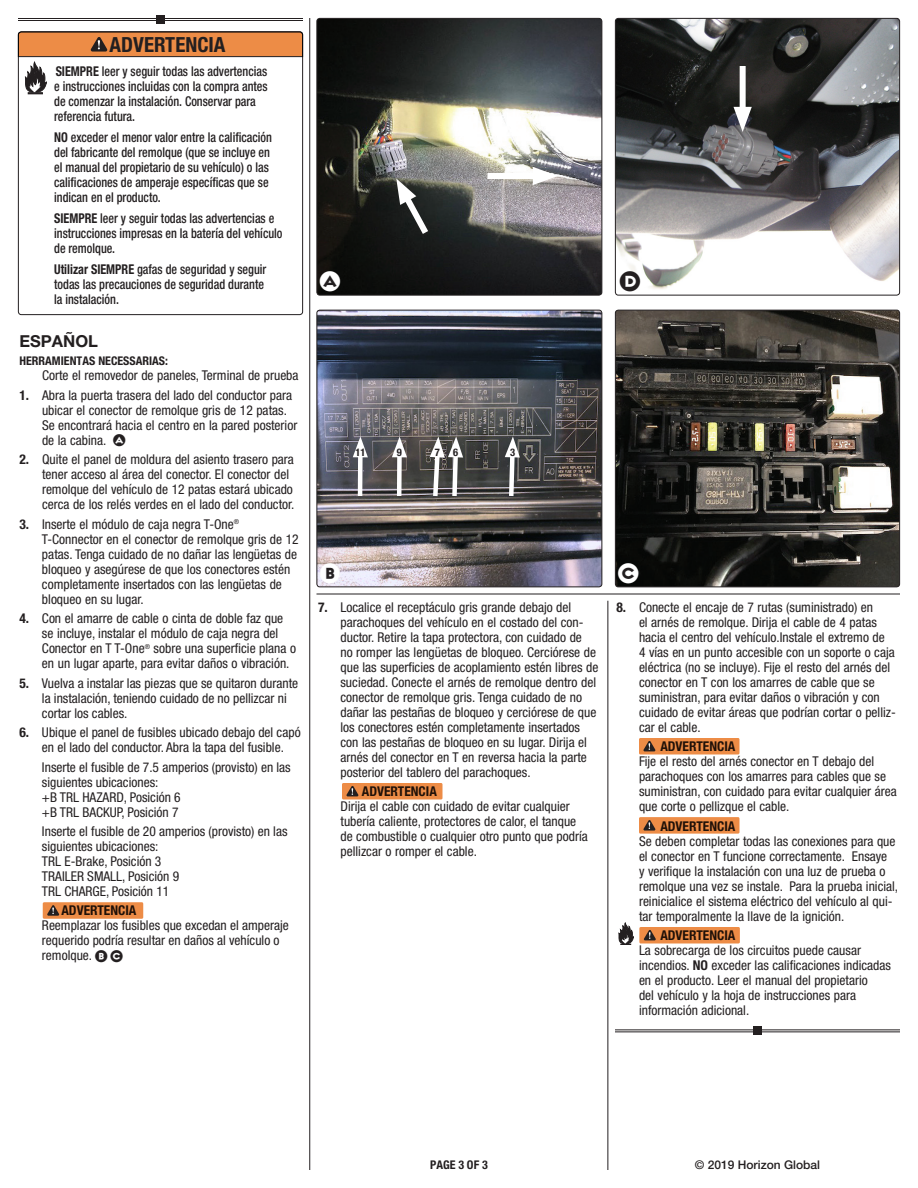
<style>
.page{position:relative;width:918px;height:1188px;background:#fff}
.page>*{position:absolute;margin:0;border:0;box-sizing:border-box;transform-origin:0 0}
.t1{font:37.5px "Regulator Cameo";color:#fff}
.t2{font:37.5px "Regulator Cameo";color:#231f20}
.t3{font:700 condensed 20.85px "Helvetica Neue LT Std";color:#231f20}
.t4{font:700 16.5px "Helvetica Neue LT Std";color:#231f20}
.t5{font:condensed 13.5px/15px "Helvetica Neue LT Std";color:#231f20}
.t6{font:500 condensed 13.5px/15px "Helvetica Neue LT Std";color:#231f20;scale:.9 1}
.t7{font:700 condensed 13.5px "Helvetica Neue LT Std";color:#231f20}
.t8{font:700 condensed 12px "Helvetica Neue LT Std";color:#231f20}
.t9{font:500 12px "Helvetica Neue LT Std";color:#231f20}
.t10{font:700 condensed 10.5px "Helvetica Neue LT Std";color:#231f20}
.s1{font-weight:700}
.s2{font-family:"Regulator Cameo";font-stretch:normal;font-size:22.5px}
</style>
<div class="page">
<hr style="left:608px;top:601px;width:1px;height:569px;background:#231f20">
<hr style="left:309px;top:18px;width:1px;height:1152px;background:#231f20">
<hr style="left:316px;top:594px;width:584px;height:1px;background:#231f20">
<hr style="left:18px;top:18px;width:285px;height:1px;background:#231f20">
<hr style="left:18px;top:20px;width:285px;height:1px;background:#231f20">
<div style="left:156px;top:15px;width:9px;height:9px;background:#231f20"></div>
<hr style="left:615px;top:1029px;width:285px;height:1px;background:#231f20">
<hr style="left:615px;top:1031px;width:285px;height:1px;background:#231f20">
<div style="left:753px;top:1026px;width:9px;height:9px;background:#231f20"></div>
<svg style="left:18px;top:31px;width:285px;height:63px"></svg>
<div style="left:639px;top:927px;width:101px;height:17px;background:#ed8c46;border-radius:2px"></div>
<svg style="left:644px;top:930px;width:12px;height:10px"></svg>
<svg style="left:619px;top:923px;width:15px;height:22px"></svg>
<div style="left:43px;top:902px;width:100px;height:17px;background:#ed8c46;border-radius:2px"></div>
<svg style="left:47px;top:905px;width:12px;height:11px"></svg>
<div style="left:639px;top:738px;width:101px;height:16px;background:#ed8c46;border-radius:2px"></div>
<svg style="left:643px;top:741px;width:12px;height:10px"></svg>
<img style="left:318px;top:18px;width:284px;height:276px">
<div style="left:316px;top:18px;width:286px;height:278px;border:1px solid #231f20;border-radius:3px"></div>
<div style="left:488px;top:173px;width:55px;height:6px;background:#fff"></div>
<svg style="left:533px;top:167px;width:25px;height:18px"></svg>
<svg style="left:395px;top:178px;width:39px;height:63px"></svg>
<img style="left:615px;top:310px;width:285px;height:277px">
<div style="left:615px;top:310px;width:285px;height:277px;border:1px solid #231f20;border-radius:3px"></div>
<div style="left:619px;top:564px;width:19px;height:19px;background:#231f20;border-radius:50%"></div>
<div style="left:321px;top:272px;width:18px;height:19px;background:#231f20;border-radius:50%"></div>
<img style="left:617px;top:20px;width:281px;height:269px">
<div style="left:615px;top:18px;width:285px;height:278px;border:1px solid #231f20;border-radius:3px"></div>
<div style="left:621px;top:272px;width:18px;height:19px;background:#fff;border-radius:50%"></div>
<div style="left:740px;top:66px;width:6px;height:51px;background:#fff"></div>
<svg style="left:734px;top:107px;width:18px;height:25px"></svg>
<div style="left:342px;top:783px;width:100px;height:17px;background:#ed8c46;border-radius:2px"></div>
<svg style="left:346px;top:786px;width:12px;height:10px"></svg>
<div style="left:639px;top:817px;width:101px;height:17px;background:#ed8c46;border-radius:2px"></div>
<svg style="left:643px;top:820px;width:12px;height:11px"></svg>
<img style="left:318px;top:310px;width:284px;height:277px">
<div style="left:316px;top:310px;width:286px;height:277px;border:1px solid #231f20;border-radius:3px"></div>
<div style="left:321px;top:564px;width:18px;height:19px;background:#231f20;border-radius:50%"></div>
<svg style="left:430px;top:436px;width:33px;height:65px"></svg>
<div style="left:397px;top:449px;width:5px;height:47px;background:#fff"></div>
<svg style="left:392px;top:436px;width:15px;height:21px"></svg>
<svg style="left:505px;top:436px;width:15px;height:65px"></svg>
<div style="left:358px;top:449px;width:5px;height:47px;background:#fff"></div>
<svg style="left:353px;top:436px;width:15px;height:21px"></svg>
<h2 class="t3" style="left:110px;top:32px;width:117px">ADVERTENCIA</h2>
<p class="t6" style="left:54px;top:64px;width:239px"><span class="s1">SIEMPRE</span> leer y seguir todas las advertencias e instrucciones incluidas con la compra antes de comenzar la instalación. Conservar para referencia futura.</p>
<p class="t6" style="left:54px;top:130px;width:244px"><span class="s1">NO</span> exceder el menor valor entre la calificación del fabricante del remolque (que se incluye en el manual del propietario de su vehículo) o las calificaciones de amperaje específicas que se indican en el producto.</p>
<p class="t6" style="left:54px;top:211px;width:255px"><span class="s1">SIEMPRE</span> leer y seguir todas las advertencias e instrucciones impresas en la batería del vehículo de remolque.</p>
<p class="t6" style="left:54px;top:262px;width:237px"><span class="s1">Utilizar SIEMPRE</span> gafas de seguridad y seguir todas las precauciones de seguridad durante la instalación.</p>
<p class="t4" style="left:20px;top:331px;width:80px">ESPAÑOL</p>
<p class="t8" style="left:20px;top:353px;width:150px">HERRAMIENTAS NECESSARIAS:</p>
<p class="t5" style="left:42px;top:368px;width:258px">Corte el removedor de paneles, Terminal de prueba</p>
<p class="t5" style="left:42px;top:387px;width:257px;text-indent:-23px"><span class="s1">1.</span> Abra la puerta trasera del lado del conductor para ubicar el conector de remolque gris de 12 patas.<br>Se encontrará hacia el centro en la pared posterior de la cabina. <span class="s2">A</span></p>
<p class="t5" style="left:42px;top:452px;width:254px;text-indent:-23px"><span class="s1">2.</span> Quite el panel de moldura del asiento trasero para tener acceso al área del conector. El conector del remolque del vehículo de 12 patas estará ubicado cerca de los relés verdes en el lado del conductor.</p>
<p class="t5" style="left:42px;top:516px;width:258px;text-indent:-22px"><span class="s1">3.</span> Inserte el módulo de caja negra T-One<sup>® </sup>T-Connector en el conector de remolque gris de 12 patas. Tenga cuidado de no dañar las lengüetas de bloqueo y asegúrese de que los conectores estén completamente insertados con las lengüetas de bloqueo en su lugar.</p>
<p class="t5" style="left:42px;top:611px;width:256px;text-indent:-23px"><span class="s1">4.</span> Con el amarre de cable o cinta de doble faz que se incluye, instalar el módulo de caja negra del Conector en T T-One<sup>®</sup> sobre una superficie plana o en un lugar aparte, para evitar daños o vibración.</p>
<p class="t5" style="left:42px;top:675px;width:258px;text-indent:-23px"><span class="s1">5.</span> Vuelva a instalar las piezas que se quitaron durante la instalación, teniendo cuidado de no pellizcar ni cortar los cables.</p>
<p class="t5" style="left:19px;top:725px;width:283px;text-align:center"><span class="s1">6.</span> Ubique el panel de fusibles ubicado debajo del capó en el lado del conductor. Abra la tapa del fusible.</p>
<p class="t5" style="left:42px;top:759px;width:250px">Inserte el fusible de 7.5 amperios (provisto) en las siguientes ubicaciones:<br>+B TRL HAZARD, Posición 6<br>+B TRL BACKUP, Posición 7</p>
<p class="t5" style="left:42px;top:824px;width:247px">Inserte el fusible de 20 amperios (provisto) en las siguientes ubicaciones:<br>TRL E-Brake, Posición 3<br>TRAILER SMALL, Posición 9<br>TRL CHARGE, Posición 11</p>
<p class="t7" style="left:61px;top:903px;width:76px">ADVERTENCIA</p>
<p class="t5" style="left:42px;top:918px;width:248px">Reemplazar los fusibles que excedan el amperaje requerido podría resultar en daños al vehículo o remolque. <span class="s2">Bc</span></p>
<h1 class="t1" style="left:319px;top:266px;width:23px">A</h1>
<h1 class="t2" style="left:619px;top:266px;width:23px">D</h1>
<p class="t10" style="left:356px;top:446px;width:12px">11</p>
<p class="t10" style="left:397px;top:446px;width:7px">9</p>
<p class="t10" style="left:435px;top:446px;width:7px">7</p>
<p class="t10" style="left:453px;top:446px;width:7px">6</p>
<p class="t10" style="left:510px;top:446px;width:7px">3</p>
<h1 class="t1" style="left:319px;top:557px;width:23px">B</h1>
<p class="t5" style="left:341px;top:600px;width:259px;text-indent:-23px"><span class="s1">7.</span> Localice el receptáculo gris grande debajo del parachoques del vehículo en el costado del con&shy;ductor. Retire la tapa protectora, con cuidado de<br>no romper las lengüetas de bloqueo. Cerciórese de que las superficies de acoplamiento estén libres de suciedad. Conecte el arnés de remolque dentro del conector de remolque gris. Tenga cuidado de no dañar las pestañas de bloqueo y cerciórese de que los conectores estén completamente insertados con las pestañas de bloqueo en su lugar. Dirija el arnés del conector en T en reversa hacia la parte posterior del tablero del parachoques.</p>
<p class="t7" style="left:362px;top:783px;width:76px">ADVERTENCIA</p>
<p class="t5" style="left:341px;top:799px;width:249px">Dirija el cable con cuidado de evitar cualquier tubería caliente, protectores de calor, el tanque de combustible o cualquier otro punto que podría pellizcar o romper el cable.</p>
<h1 class="t1" style="left:618px;top:557px;width:23px">C</h1>
<p class="t5" style="left:639px;top:600px;width:258px;text-indent:-23px"><span class="s1">8.</span> Conecte el encaje de 7 rutas (suministrado) en<br>el arnés de remolque. Dirija el cable de 4 patas hacia el centro del vehículo.Instale el extremo de<br>4 vías en un punto accesible con un soporte o caja eléctrica (no se incluye). Fije el resto del arnés del conector en T con los amarres de cable que se suministran, para evitar daños o vibración y con cuidado de evitar áreas que podrían cortar o pelliz&shy;car el cable.</p>
<p class="t7" style="left:660px;top:738px;width:76px">ADVERTENCIA</p>
<p class="t5" style="left:639px;top:754px;width:259px">Fije el resto del arnés conector en T debajo del parachoques con los amarres para cables que se suministran, con cuidado para evitar cualquier área que corte o pellizque el cable.</p>
<p class="t7" style="left:660px;top:818px;width:76px">ADVERTENCIA</p>
<p class="t5" style="left:639px;top:833px;width:261px">Se deben completar todas las conexiones para que el conector en T funcione correctamente. Ensaye<br>y verifique la instalación con una luz de prueba o remolque una vez se instale. Para la prueba inicial, reinicialice el sistema eléctrico del vehículo al qui&shy;tar temporalmente la llave de la ignición.</p>
<p class="t7" style="left:660px;top:927px;width:76px">ADVERTENCIA</p>
<p class="t5" style="left:639px;top:943px;width:253px">La sobrecarga de los circuitos puede causar incendios. <span class="s1">NO</span> exceder las calificaciones indicadas en el producto. Leer el manual del propietario<br>del vehículo y la hoja de instrucciones para información adicional.</p>
<p class="t8" style="left:430px;top:1157px;width:59px">PAGE 3 OF 3</p>
<p class="t9" style="left:695px;top:1158px;width:127px">© 2019 Horizon Global</p>
</div>
